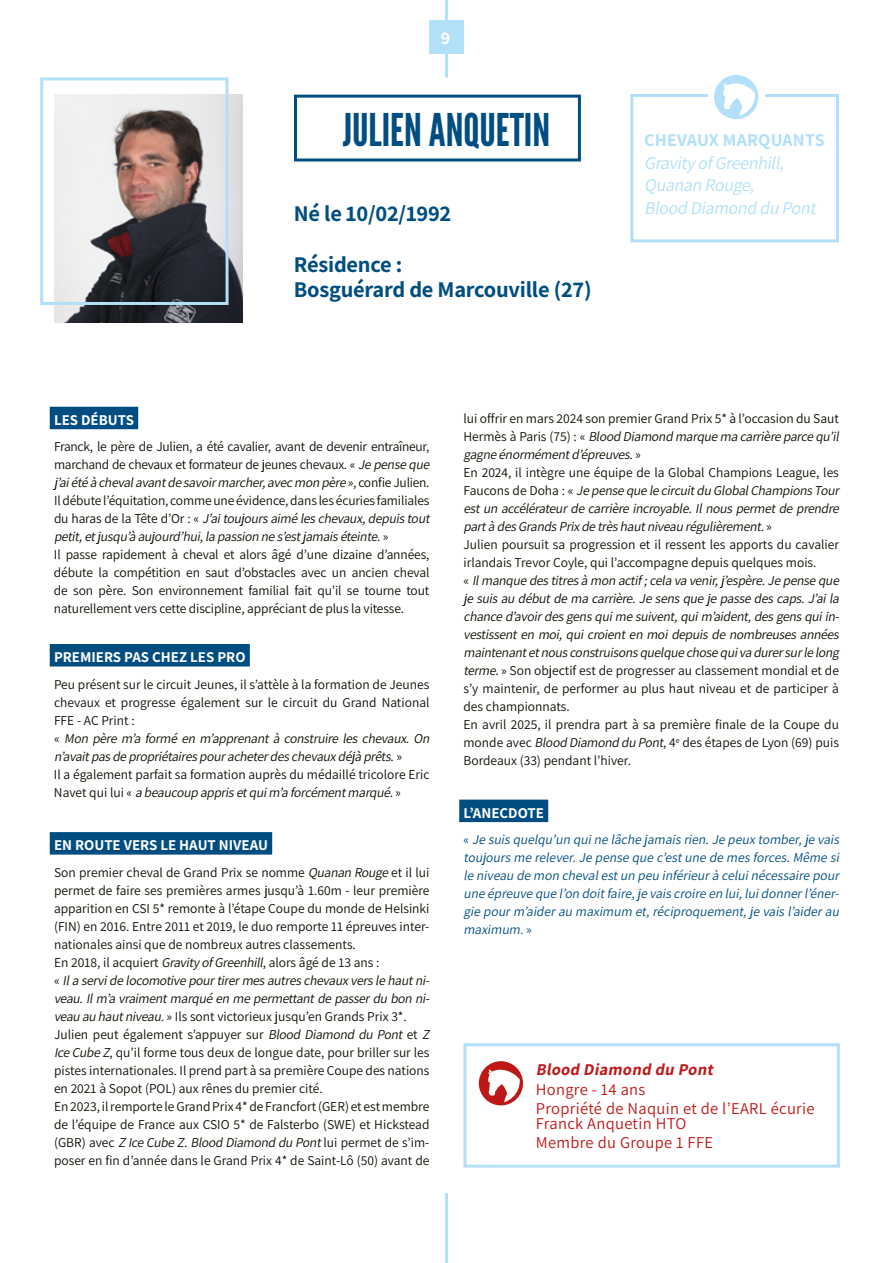
<style>
.page{position:relative;width:893px;height:1263px;background:#fff}
.page>*{position:absolute;margin:0;border:0;box-sizing:border-box;transform-origin:0 0}
.t1{font:45px "League Gothic";color:#004e81}
.t2{font:700 22.5px/25.5px "Assistant";letter-spacing:-.01em;color:#004e81}
.t3{font:italic 18px/22.5px "Assistant";color:#b2e0f9}
.t4{font:700 18px "Assistant";letter-spacing:.01em;color:#b2e0f9}
.t5{font:700 18px "Assistant";color:#fff}
.t6{font:16.5px/19.2px "Assistant";letter-spacing:.02em;color:#be1717}
.t7{font:italic 700 16.5px "Assistant";color:#be1717}
.t8{font:700 15px "Assistant";color:#fff}
.t9{font:13.5px/18px "Assistant";color:#0e0f03}
.t10{font:italic 13.5px/18px "Assistant";color:#0e0f03}
.t11{font:italic 13.5px/18px "Assistant";color:#004e81;text-align:justify}
.s1{font-style:italic}
.s2{font-style:normal}
</style>
<div class="page">
<hr style="left:445px;top:0;width:3px;height:77px;background:#b2e0f9">
<hr style="left:445px;top:1193px;width:3px;height:70px;background:#b2e0f9">
<div style="left:429px;top:21px;width:35px;height:33px;background:#b2e0f9"></div>
<img style="left:54px;top:95px;width:188px;height:227px">
<div style="left:50px;top:407px;width:88px;height:22px;background:#004e81"></div>
<div style="left:50px;top:644px;width:200px;height:22px;background:#004e81"></div>
<div style="left:50px;top:832px;width:222px;height:23px;background:#004e81"></div>
<div style="left:459px;top:799px;width:89px;height:23px;background:#004e81"></div>
<div style="left:294px;top:95px;width:287px;height:66px;border:3px solid #004e81"></div>
<div style="left:40px;top:77px;width:189px;height:228px;border:3px solid #b2e0f9"></div>
<div style="left:630px;top:94px;width:209px;height:148px;border:3px solid #b2e0f9"></div>
<div style="left:463px;top:1043px;width:377px;height:124px;border:3px solid #b2e0f9"></div>
<svg style="left:479px;top:1061px;width:44px;height:44px"></svg>
<div style="left:708px;top:69px;width:56px;height:45px;background:#fff"></div>
<svg style="left:714px;top:75px;width:44px;height:44px"></svg>
<h3 class="t5" style="left:441px;top:26px;width:11px">9</h3>
<h1 class="t1" style="left:343px;top:103px;width:209px">JULIEN ANQUETIN</h1>
<h2 class="t2" style="left:294px;top:199px;width:159px">Né le 10/02/1992</h2>
<h2 class="t2" style="left:294px;top:250px;width:299px">Résidence :<br>Bosguérard de Marcouville (27)</h2>
<h3 class="t4" style="left:644px;top:128px;width:182px">CHEVAUX MARQUANTS</h3>
<h3 class="t3" style="left:644px;top:151px;width:177px">GravityofGreenhill,<br>Quanan Rouge,<br>Blood Diamond du Pont</h3>
<p class="t8" style="left:54px;top:410px;width:81px">LES DÉBUTS</p>
<p class="t9" style="left:54px;top:437px;width:380px">Franck, le père de Julien, a été cavalier, avant de devenir entraîneur, marchand de chevaux et formateur de jeunes chevaux. « <span class="s1">Je pense que j ’aiété à chevalavantde savoirmarcher,avecmon père</span> » , co n fi e J u l i e n .<br>Il débute l’équitation, comme une évidence, dans les écuries familiales d u h a ra s d e l a Tête d ’ O r : « <span class="s1">J’aitoujoursaimé leschevaux,depuistout petit,etjusqu’à aujourd’hui,la passion ne s’estjamaiséteinte</span>. »<br>Il passe rapidement à cheval et alors âgé d’une dizaine d’années, débute la compétition en saut d’obstacles avec un ancien cheval de son père. Son environnement familial fait qu’il se tourne tout naturellement vers cette discipline, appréciant de plus la vitesse.</p>
<p class="t8" style="left:54px;top:647px;width:193px">PREMIERS PAS CHEZ LES PRO</p>
<p class="t9" style="left:54px;top:674px;width:380px">Peu présent sur le circuit Jeunes, il s’attèle à la formation de Jeunes chevaux et progresse également sur le circuit du Grand National FFE - AC Print :<br>« <span class="s1">Mon père m’a formé en m’apprenant à construire les chevaux. On n’avaitpasde propriétairespouracheterdeschevauxdéjà prêts</span>. »<br>Il a également parfait sa formation auprès du médaillé tricolore Eric N a v e t q u i l u i « <span class="s1">a beaucoup apprisetquim’a forcémentmarqué.</span>»</p>
<p class="t8" style="left:54px;top:835px;width:215px">EN ROUTE VERS LE HAUT NIVEAU</p>
<p class="t9" style="left:54px;top:863px;width:380px">Son premier cheval de Grand Prix se nomme <span class="s1">Quanan Rouge</span> et il lui permet de faire ses premières armes jusqu’à 1.60m - leur première apparition en CSI 5* remonte à l’étape Coupe du monde de Helsinki (FIN) en 2016. Entre 2011 et 2019, le duo remporte 11 épreuves inter&shy;nationales ainsi que de nombreux autres classements.<br>En 2018, il acquiert <span class="s1">GravityofGreenhill</span>, alors âgé de 13 ans :<br>« <span class="s1">Ila servide locomotive pourtirermesautreschevauxversle hautni&shy;veau.Ilm’a vraimentmarqué en me permettantde passerdu bon ni&shy;veau au hautniveau.</span>» Ils sont victorieux jusqu’en Grands Prix 3*.<br>Julien peut également s’appuyer sur <span class="s1">Blood Diamond du Pont</span> et <span class="s1">Z Ice Cube Z</span>, qu’il forme tous deux de longue date, pour briller sur les pistes internationales. Il prend part à sa première Coupe des nations en 2021 à Sopot (POL) aux rênes du premier cité.<br>En 2023, il remporte le Grand Prix 4* de Francfort (GER) et est membre de l’équipe de France aux CSIO 5* de Falsterbo (SWE) et Hickstead ( G B R) a ve c <span class="s1">Z Ice Cube Z</span>. <span class="s1">Blood Diamond du Pont</span>l u i p e r m et d e s ’ i m - poser en fin d’année dans le Grand Prix 4* de Saint-Lô (50) avant de</p>
<p class="t10" style="left:463px;top:409px;width:380px"><span class="s2">lui offrir en mars 2024 son premier Grand Prix 5* à l’occasion du Saut H e r m è s à P a r i s ( 7 5 ) : «</span> Blood Diamond marque ma carrière parce qu’il gagne énormémentd’épreuves.<span class="s2">»<br>En 2024, il intègre une équipe de la Global Champions League, les Fa u c o n s d e D o h a : «</span> Je pense que le circuitdu GlobalChampionsTour estun accélérateurde carrière incroyable.Ilnouspermetde prendre partà desGrandsPrixde trèshautniveau régulièrement.<span class="s2">»<br>Julien poursuit sa progression et il ressent les apports du cavalier irlandais Trevor Coyle, qui l’accompagne depuis quelques mois.<br>«</span> Ilmanque destitresà mon actif;cela va venir,j ’espère.Je pense que je suisau débutde ma carrière.Je sensque je passe descaps.J’aila chance d’avoirdesgensquime suivent,quim’aident,desgensquiin&shy;vestissenten moi,quicroienten moidepuisde nombreusesannées maintenantetnousconstruisonsquelque chose quiva durersurle long terme.<span class="s2">» Son objectif est de progresser au classement mondial et de s’y maintenir, de performer au plus haut niveau et de participer à des championnats.<br>En avril 2025, il prendra part à sa première finale de la Coupe du monde avec</span> Blood Diamond du Pont<span class="s2">, 4</span><sup>e</sup> <span class="s2">des étapes de Lyon (69) puis Bordeaux (33) pendant l’hiver.</span></p>
<p class="t8" style="left:463px;top:802px;width:82px">L’ANECDOTE</p>
<p class="t11" style="left:463px;top:830px;width:380px"><span class="s2">«</span> Je suisquelqu’un quine lâche jamaisrien.Je peux tomber,je vais toujoursme relever.Je pense que c’estune de mesforces.Même si le niveau de mon chevalestun peu inférieurà celuinécessaire pour une épreuve que l’on doitfaire,je vaiscroire en lui,luidonnerl’éner&shy;gie pourm’aiderau maximum et,réciproquement,je vaisl’aiderau maximum.<span class="s2">»</span></p>
<p class="t7" style="left:536px;top:1058px;width:182px">Blood Diamond du Pont</p>
<p class="t6" style="left:536px;top:1078px;width:280px">Hongre - 14 ans<br>Propriété de Naquin et de l’EARL écurie</p>
<p class="t6" style="left:536px;top:1113px;width:179px">Franck Anquetin HTO<br>Membre du Groupe 1 FFE</p>
</div>
